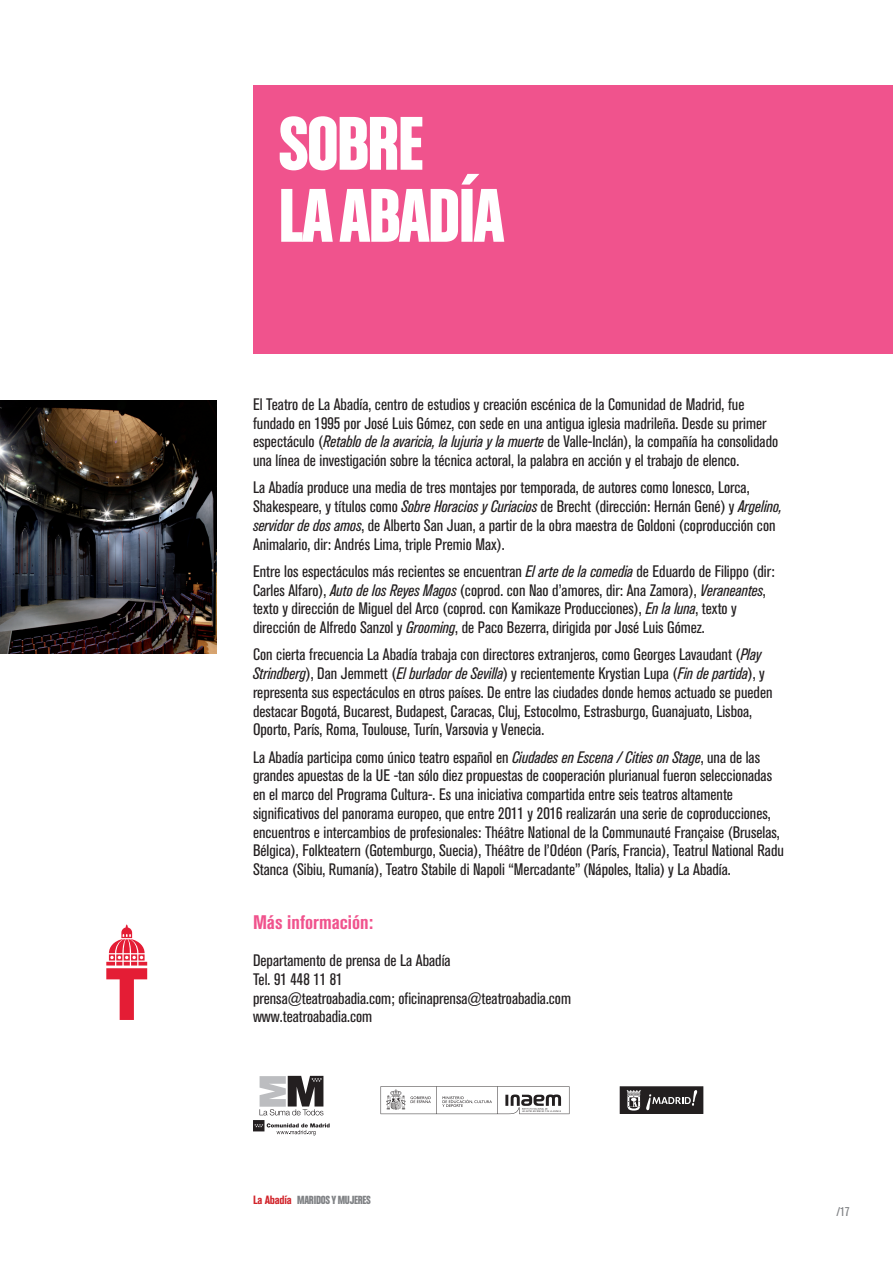
<style>
.page{position:relative;width:893px;height:1263px;background:#fff}
.page>*{position:absolute;margin:0;border:0;box-sizing:border-box;transform-origin:0 0}
.t1{font:81px/72px "Chalet Comprime Hong Kong Eighty";letter-spacing:-.02em;color:#fff;scale:1.04 1}
.t2{font:700 condensed 19.5px "Akzidenz Grotesk BQ";color:#f0538d;scale:1.04 1}
.t3{font:condensed 16.5px/18.8px "Akzidenz Grotesk BQ";color:#231f20;scale:1.04 1}
.t4{font:12.6px "Chalet Comprime Hong Kong Eighty";letter-spacing:-.02em;color:#808285;scale:1.04 1}
.t5{font:condensed 12.6px "Akzidenz Grotesk BQ";color:#808285;scale:1.04 1}
.s1{font-style:italic}
.s2{font-family:"Akzidenz Grotesk BQ";font-weight:700;font-stretch:condensed;font-size:11.85px;color:#d1232a}
</style>
<div class="page">
<div style="left:253px;top:85px;width:640px;height:269px;background:#f0538d"></div>
<svg style="left:253px;top:1076px;width:77px;height:59px"></svg>
<div style="left:620px;top:1087px;width:83px;height:26px;background:#231f20"></div>
<div style="left:620px;top:1086px;width:83px;height:28px;border:1px solid #231f20"></div>
<svg style="left:626px;top:1090px;width:71px;height:20px"></svg>
<svg style="left:381px;top:1086px;width:188px;height:28px"></svg>
<svg style="left:106px;top:924px;width:41px;height:96px"></svg>
<img style="left:0;top:400px;width:216px;height:253px">
<h1 class="t1" style="left:279px;top:105px;width:219px">SOBRE<br>LA ABADÍA</h1>
<p class="t3" style="left:253px;top:395px;width:506px">El Teatro de La Abadía, centro de estudios y creación escénica de la Comunidad de Madrid, fue fundado en 1995 por José Luis Gómez, con sede en una antigua iglesia madrileña. Desde su primer espectáculo (<span class="s1">Retablo de la avaricia, la lujuria y la muerte</span> de Valle-Inclán), la compañía ha consolidado una línea de investigación sobre la técnica actoral, la palabra en acción y el trabajo de elenco.</p>
<p class="t3" style="left:253px;top:479px;width:510px">La Abadía produce una media de tres montajes por temporada, de autores como Ionesco, Lorca, Shakespeare, y títulos como <span class="s1">Sobre Horacios y Curiacios</span> de Brecht (dirección: Hernán Gené) y <span class="s1">Argelino, servidor de dos amos</span>, de Alberto San Juan, a partir de la obra maestra de Goldoni (coproducción con Animalario, dir: Andrés Lima, triple Premio Max).</p>
<p class="t3" style="left:253px;top:562px;width:503px">Entre los espectáculos más recientes se encuentran <span class="s1">El arte de la comedia</span> de Eduardo de Filippo (dir:<br>Carles Alfaro), <span class="s1">Auto de los Reyes Magos</span> (coprod. con Nao d’amores, dir: Ana Zamora), <span class="s1">Veraneantes</span>, texto y dirección de Miguel del Arco (coprod. con Kamikaze Producciones), <span class="s1">En la luna</span>, texto y dirección de Alfredo Sanzol y <span class="s1">Grooming</span>, de Paco Bezerra, dirigida por José Luis Gómez.</p>
<p class="t3" style="left:253px;top:646px;width:501px">Con cierta frecuencia La Abadía trabaja con directores extranjeros, como Georges Lavaudant (<span class="s1">Play Strindberg</span>), Dan Jemmett (<span class="s1">El burlador de Sevilla</span>) y recientemente Krystian Lupa (<span class="s1">Fin de partida</span>), y representa sus espectáculos en otros países. De entre las ciudades donde hemos actuado se pueden destacar Bogotá, Bucarest, Budapest, Caracas, Cluj, Estocolmo, Estrasburgo, Guanajuato, Lisboa, Oporto, París, Roma, Toulouse, Turín, Varsovia y Venecia.</p>
<p class="t3" style="left:253px;top:748px;width:512px">La Abadía participa como único teatro español en <span class="s1">Ciudades en Escena / Cities on Stage</span>, una de las grandes apuestas de la UE -tan sólo diez propuestas de cooperación plurianual fueron seleccionadas en el marco del Programa Cultura-. Es una iniciativa compartida entre seis teatros altamente significativos del panorama europeo, que entre 2011 y 2016 realizarán una serie de coproducciones, encuentros e intercambios de profesionales: Théâtre National de la Communauté Française (Bruselas, Bélgica), Folkteatern (Gotemburgo, Suecia), Théâtre de l’Odéon (París, Francia), Teatrul National Radu Stanca (Sibiu, Rumanía), Teatro Stabile di Napoli “Mercadante” (Nápoles, Italia) y La Abadía.</p>
<p class="t2" style="left:253px;top:911px;width:117px">Más información:</p>
<p class="t3" style="left:253px;top:951px;width:307px">Departamento de prensa de La Abadía<br>Tel. 91 448 11 81<br>prensa@teatroabadia.com; oficinaprensa@teatroabadia.com www.teatroabadia.com</p>
<p class="t4" style="left:253px;top:1192px;width:115px"><span class="s2">La Abadía</span> MARIDOS Y MUJERES</p>
<p class="t5" style="left:836px;top:1204px;width:14px">/17</p>
</div>
